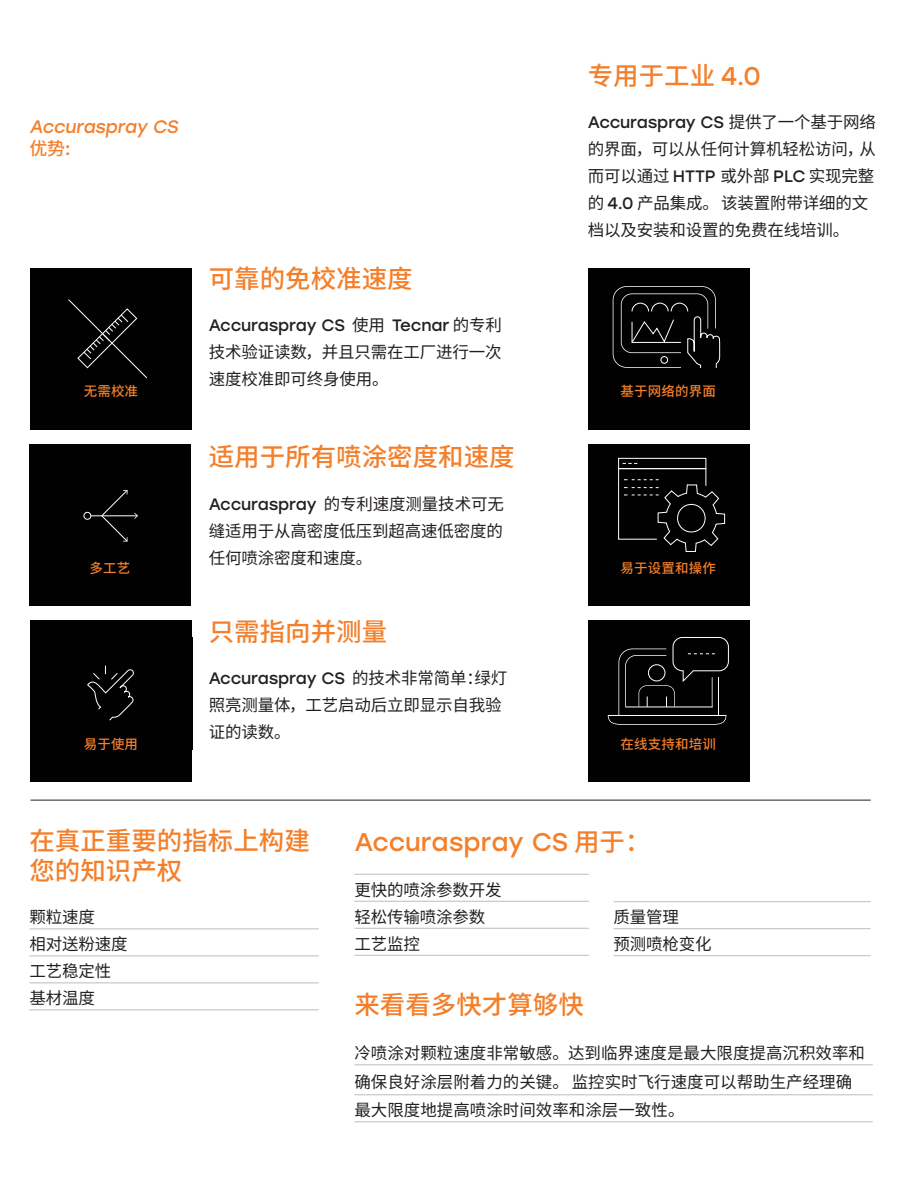
<style>
.page{position:relative;width:918px;height:1188px;background:#fff}
.page>*{position:absolute;margin:0;border:0;box-sizing:border-box;transform-origin:0 0}
.t1{font:500 25.5px/30px "Source Han Sans CN";color:#f47f2a}
.t2{font:25.5px "Stolzl";color:#f47f2a}
.t3{font:18px "Stolzl";color:#f47f2a}
.t4{font:500 18px "Source Han Sans CN";color:#f47f2a}
.t5{font:16.5px/27px "Source Han Sans CN";letter-spacing:-.01em;color:#231f20}
.t6{font:16.5px "Stolzl";letter-spacing:-.01em;color:#231f20}
.t7{font:500 13.5px "Source Han Sans CN";letter-spacing:.01em;color:#f47f2a}
.s1{font-family:"Stolzl";font-weight:400}
.s2{font-family:"Source Han Sans CN"}
.s3{font-family:"Stolzl"}
.s4{font-family:"Source Han Sans CN";font-weight:500}
</style>
<div class="page">
<hr style="left:917px;top:0;width:1px;height:1188px;background:#080302">
<hr style="left:30px;top:800px;width:841px;height:1px;background:#231f20">
<hr style="left:614px;top:901px;width:257px;height:1px;background:#bcbdc0">
<hr style="left:614px;top:928px;width:257px;height:1px;background:#bcbdc0">
<hr style="left:614px;top:955px;width:257px;height:1px;background:#bcbdc0">
<hr style="left:354px;top:874px;width:235px;height:1px;background:#bcbdc0">
<hr style="left:354px;top:901px;width:235px;height:1px;background:#bcbdc0">
<hr style="left:354px;top:928px;width:235px;height:1px;background:#bcbdc0">
<hr style="left:354px;top:955px;width:235px;height:1px;background:#bcbdc0">
<hr style="left:354px;top:1064px;width:519px;height:1px;background:#bcbdc0">
<hr style="left:354px;top:1094px;width:519px;height:1px;background:#bcbdc0">
<hr style="left:354px;top:1121px;width:519px;height:1px;background:#bcbdc0">
<hr style="left:29px;top:929px;width:290px;height:1px;background:#bcbdc0">
<hr style="left:29px;top:956px;width:290px;height:1px;background:#bcbdc0">
<hr style="left:29px;top:983px;width:290px;height:1px;background:#bcbdc0">
<hr style="left:29px;top:1010px;width:290px;height:1px;background:#bcbdc0">
<div style="left:30px;top:268px;width:162px;height:162px;background:#010101"></div>
<svg style="left:68px;top:299px;width:79px;height:80px"></svg>
<div style="left:29px;top:444px;width:162px;height:162px;background:#010101"></div>
<hr style="left:91px;top:515px;width:46px;height:1px;background:#fff">
<svg style="left:134px;top:513px;width:4px;height:6px"></svg>
<svg style="left:101px;top:490px;width:27px;height:52px"></svg>
<div style="left:84px;top:512px;width:7px;height:8px;border:1px solid #fff;border-radius:50%"></div>
<div style="left:30px;top:620px;width:162px;height:162px;background:#010101"></div>
<svg style="left:87px;top:666px;width:47px;height:55px"></svg>
<div style="left:588px;top:268px;width:162px;height:162px;background:#010101"></div>
<svg style="left:613px;top:286px;width:107px;height:82px"></svg>
<div style="left:661px;top:357px;width:7px;height:6px;background:#010101;border-radius:50%"></div>
<div style="left:661px;top:356px;width:7px;height:8px;border:1px solid #fff;border-radius:50%"></div>
<div style="left:588px;top:444px;width:162px;height:162px;background:#010101"></div>
<div style="left:618px;top:458px;width:88px;height:11px;border:1px solid #fff"></div>
<svg style="left:618px;top:463px;width:107px;height:89px"></svg>
<div style="left:588px;top:620px;width:162px;height:162px;background:#010101"></div>
<svg style="left:608px;top:637px;width:121px;height:88px"></svg>
<p class="t3" style="left:29px;top:114px;width:154px">Accuraspray CS</p>
<p class="t4" style="left:29px;top:138px;width:43px">优势:</p>
<h1 class="t1" style="left:588px;top:61px;width:175px">专用于工业 <span class="s1">4.0</span></h1>
<p class="t6" style="left:588px;top:110px;width:290px">Accuraspray CS <span class="s2">提供了一个基于网络</span></p>
<p class="t5" style="left:588px;top:136px;width:290px">的界面，可以从任何计算机轻松访问，从而可以通过 <span class="s3">HTTP</span> 或外部 <span class="s3">PLC</span> 实现完整的 <span class="s3">4.0</span> 产品集成。 该装置附带详细的文档以及安装和设置的免费在线培训。</p>
<p class="t7" style="left:84px;top:384px;width:56px">无需校准</p>
<h1 class="t1" style="left:209px;top:264px;width:205px">可靠的免校准速度</h1>
<p class="t6" style="left:209px;top:314px;width:295px">Accuraspray CS <span class="s2">使用</span> Tecnar <span class="s2">的专利</span></p>
<p class="t5" style="left:209px;top:339px;width:295px">技术验证读数，并且只需在工厂进行一次速度校准即可终身使用。</p>
<p class="t7" style="left:621px;top:384px;width:97px">基于网络的界面</p>
<p class="t7" style="left:89px;top:560px;width:42px">多工艺</p>
<h1 class="t1" style="left:209px;top:443px;width:307px">适用于所有喷涂密度和速度</h1>
<p class="t6" style="left:209px;top:492px;width:297px">Accuraspray <span class="s2">的专利速度测量技术可无</span></p>
<p class="t5" style="left:209px;top:517px;width:296px">缝适用于从高密度低压到超高速低密度的任何喷涂密度和速度。</p>
<p class="t7" style="left:621px;top:560px;width:97px">易于设置和操作</p>
<p class="t7" style="left:84px;top:736px;width:56px">易于使用</p>
<h1 class="t1" style="left:209px;top:617px;width:180px">只需指向并测量</h1>
<p class="t6" style="left:209px;top:666px;width:300px">Accuraspray CS <span class="s2">的技术非常简单：绿灯</span></p>
<p class="t5" style="left:209px;top:692px;width:295px">照亮测量体，工艺启动后立即显示自我验证的读数。</p>
<p class="t7" style="left:621px;top:736px;width:97px">在线支持和培训</p>
<h1 class="t1" style="left:29px;top:826px;width:282px">在真正重要的指标上构建您的知识产权</h1>
<p class="t5" style="left:29px;top:904px;width:100px">颗粒速度<br>相对送粉速度工艺稳定性基材温度</p>
<h1 class="t2" style="left:354px;top:824px;width:298px">Accuraspray CS <span class="s4">用于：</span></h1>
<p class="t5" style="left:354px;top:876px;width:149px">更快的喷涂参数开发轻松传输喷涂参数工艺监控</p>
<p class="t5" style="left:614px;top:904px;width:100px">质量管理<br>预测喷枪变化</p>
<h1 class="t1" style="left:354px;top:991px;width:231px">来看看多快才算够快</h1>
<p class="t5" style="left:354px;top:1039px;width:512px;line-height:28.5px">冷喷涂对颗粒速度非常敏感。达到临界速度是最大限度提高沉积效率和确保良好涂层附着力的关键。 监控实时飞行速度可以帮助生产经理确最大限度地提高喷涂时间效率和涂层一致性。</p>
</div>
